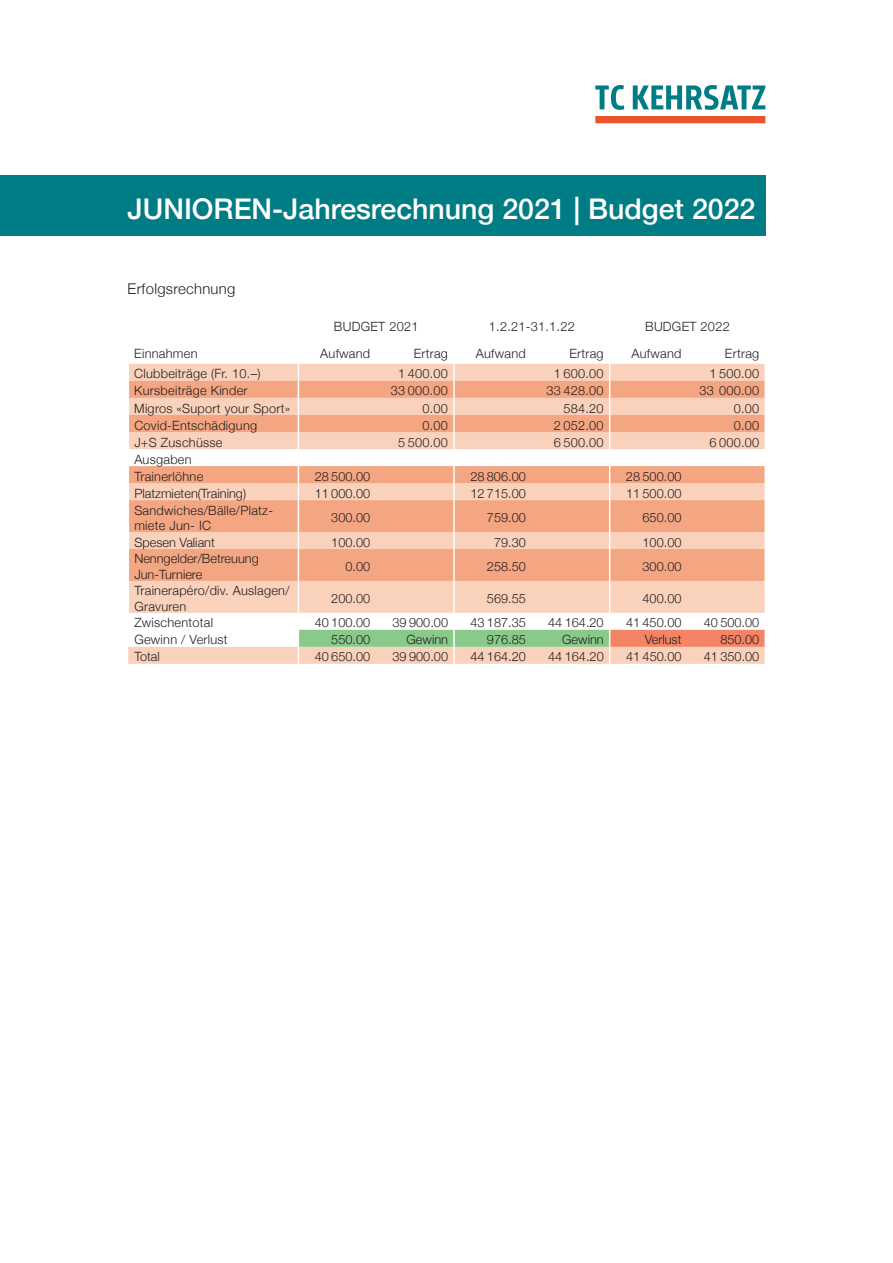
<style>
.page{position:relative;width:893px;height:1263px;background:#fff}
.page>*{position:absolute;margin:0;border:0;box-sizing:border-box;transform-origin:0 0}
.t1{font:500 28.5px "Helvetica Neue";color:#fff}
.t2{font:300 14.85px "Helvetica Neue";letter-spacing:.02em;color:#231f20}
.t3{font:300 12.75px/15.3px "Helvetica Neue";letter-spacing:.02em;color:#231f20}
.t4{font:300 12.75px/15.3px "Helvetica Neue";color:#231f20}
</style>
<div class="page">
<svg style="left:128px;top:364px;width:637px;height:300px;background:#fad7c4"></svg>
<svg style="left:128px;top:381px;width:637px;height:200px;background:#f6bca0"></svg>
<svg style="left:298px;top:613px;width:467px;height:51px"></svg>
<svg style="left:128px;top:364px;width:1px;height:85px"></svg>
<svg style="left:128px;top:466px;width:1px;height:34px"></svg>
<hr style="left:128px;top:500px;width:1px;height:32px;background:#fff">
<svg style="left:128px;top:532px;width:1px;height:17px"></svg>
<hr style="left:128px;top:549px;width:1px;height:32px;background:#fff">
<hr style="left:128px;top:581px;width:1px;height:32px;background:#fff">
<svg style="left:298px;top:364px;width:1px;height:136px"></svg>
<svg style="left:453px;top:364px;width:2px;height:136px"></svg>
<svg style="left:609px;top:364px;width:1px;height:136px"></svg>
<hr style="left:298px;top:500px;width:1px;height:32px;background:#fff">
<hr style="left:453px;top:500px;width:2px;height:32px;background:#fff">
<hr style="left:609px;top:500px;width:1px;height:32px;background:#fff">
<svg style="left:298px;top:532px;width:1px;height:17px"></svg>
<svg style="left:453px;top:532px;width:2px;height:17px"></svg>
<svg style="left:609px;top:532px;width:1px;height:17px"></svg>
<hr style="left:298px;top:549px;width:1px;height:32px;background:#fff">
<hr style="left:453px;top:549px;width:2px;height:32px;background:#fff">
<hr style="left:609px;top:549px;width:1px;height:32px;background:#fff">
<hr style="left:298px;top:581px;width:1px;height:32px;background:#fff">
<hr style="left:453px;top:581px;width:2px;height:32px;background:#fff">
<hr style="left:609px;top:581px;width:1px;height:32px;background:#fff">
<div style="left:0;top:175px;width:765px;height:60px;background:#007d84"></div>
<svg style="left:595px;top:85px;width:29px;height:25px"></svg>
<svg style="left:633px;top:85px;width:132px;height:25px"></svg>
<svg style="left:595px;top:116px;width:170px;height:7px"></svg>
<h1 class="t1" style="left:128px;top:186px;width:629px">JUNIOREN-Jahresrechnung 2021 | Budget 2022</h1>
<p class="t2" style="left:128px;top:277px;width:109px">Erfolgsrechnung</p>
<p class="t3" style="left:334px;top:318px;width:86px">BUDGET 2021</p>
<p class="t3" style="left:489px;top:318px;width:88px">1.2.21-31.1.22</p>
<p class="t3" style="left:645px;top:318px;width:86px">BUDGET 2022</p>
<p class="t3" style="left:134px;top:345px;width:65px">Einnahmen</p>
<p class="t3" style="left:320px;top:345px;width:51px">Aufwand</p>
<p class="t3" style="left:414px;top:345px;width:36px">Ertrag</p>
<p class="t3" style="left:476px;top:345px;width:51px">Aufwand</p>
<p class="t3" style="left:569px;top:345px;width:36px">Ertrag</p>
<p class="t3" style="left:631px;top:345px;width:51px">Aufwand</p>
<p class="t3" style="left:725px;top:345px;width:36px">Ertrag</p>
<p class="t3" style="left:134px;top:365px;width:128px">Clubbeiträge (Fr. 10.–)</p>
<p class="t3" style="left:398px;top:365px;width:51px">1 400.00</p>
<p class="t3" style="left:554px;top:365px;width:51px">1 600.00</p>
<p class="t3" style="left:709px;top:365px;width:51px">1 500.00</p>
<p class="t3" style="left:134px;top:382px;width:115px">Kursbeiträge Kinder</p>
<p class="t3" style="left:391px;top:382px;width:59px">33 000.00</p>
<p class="t3" style="left:546px;top:382px;width:59px">33 428.00</p>
<p class="t3" style="left:700px;top:382px;width:61px">33 000.00</p>
<p class="t3" style="left:134px;top:399px;width:157px">Migros «Suport your Sport»</p>
<p class="t3" style="left:422px;top:399px;width:27px">0.00</p>
<p class="t3" style="left:563px;top:399px;width:42px">584.20</p>
<p class="t3" style="left:734px;top:399px;width:27px">0.00</p>
<p class="t3" style="left:134px;top:416px;width:124px">Covid-Entschädigung</p>
<p class="t3" style="left:422px;top:416px;width:27px">0.00</p>
<p class="t3" style="left:554px;top:416px;width:51px">2 052.00</p>
<p class="t3" style="left:734px;top:416px;width:27px">0.00</p>
<p class="t3" style="left:134px;top:434px;width:90px">J+S Zuschüsse</p>
<p class="t3" style="left:398px;top:434px;width:51px">5 500.00</p>
<p class="t3" style="left:554px;top:434px;width:51px">6 500.00</p>
<p class="t3" style="left:709px;top:434px;width:51px">6 000.00</p>
<p class="t3" style="left:134px;top:450px;width:70px;line-height:17px">Ausgaben<br>Trainerlöhne</p>
<p class="t3" style="left:315px;top:468px;width:57px">28 500.00</p>
<p class="t3" style="left:470px;top:468px;width:57px">28 806.00</p>
<p class="t3" style="left:626px;top:468px;width:57px">28 500.00</p>
<p class="t4" style="left:134px;top:485px;width:113px">Platzmieten(Training)</p>
<p class="t3" style="left:315px;top:485px;width:57px">11 000.00</p>
<p class="t3" style="left:470px;top:485px;width:57px">12 715.00</p>
<p class="t3" style="left:626px;top:485px;width:57px">11 500.00</p>
<p class="t3" style="left:134px;top:501px;width:140px">Sandwiches/Bälle/Platz&shy;miete Jun- IC</p>
<p class="t3" style="left:331px;top:509px;width:40px">300.00</p>
<p class="t3" style="left:487px;top:509px;width:40px">759.00</p>
<p class="t3" style="left:643px;top:509px;width:40px">650.00</p>
<p class="t4" style="left:134px;top:533px;width:82px">Spesen Valiant</p>
<p class="t3" style="left:331px;top:533px;width:40px">100.00</p>
<p class="t3" style="left:494px;top:533px;width:33px">79.30</p>
<p class="t3" style="left:643px;top:533px;width:40px">100.00</p>
<p class="t4" style="left:134px;top:550px;width:126px">Nenngelder/Betreuung<br>Jun-Turniere</p>
<p class="t3" style="left:345px;top:558px;width:26px">0.00</p>
<p class="t3" style="left:487px;top:558px;width:40px">258.50</p>
<p class="t3" style="left:643px;top:558px;width:40px">300.00</p>
<p class="t3" style="left:134px;top:582px;width:157px">Trainerapéro/div. Auslagen/<br>Gravuren</p>
<p class="t3" style="left:331px;top:590px;width:40px">200.00</p>
<p class="t3" style="left:487px;top:590px;width:40px">569.55</p>
<p class="t3" style="left:643px;top:590px;width:40px">400.00</p>
<p class="t3" style="left:134px;top:614px;width:80px">Zwischentotal</p>
<p class="t3" style="left:315px;top:614px;width:57px">40 100.00</p>
<p class="t3" style="left:393px;top:614px;width:57px">39 900.00</p>
<p class="t3" style="left:470px;top:614px;width:57px">43 187.35</p>
<p class="t3" style="left:548px;top:614px;width:57px">44 164.20</p>
<p class="t3" style="left:626px;top:614px;width:57px">41 450.00</p>
<p class="t3" style="left:704px;top:614px;width:57px">40 500.00</p>
<p class="t3" style="left:134px;top:631px;width:95px">Gewinn / Verlust</p>
<p class="t3" style="left:331px;top:631px;width:40px">550.00</p>
<p class="t3" style="left:406px;top:631px;width:43px">Gewinn</p>
<p class="t3" style="left:487px;top:631px;width:40px">976.85</p>
<p class="t3" style="left:562px;top:631px;width:43px">Gewinn</p>
<p class="t4" style="left:645px;top:631px;width:38px">Verlust</p>
<p class="t3" style="left:720px;top:631px;width:40px">850.00</p>
<p class="t3" style="left:134px;top:648px;width:27px">Total</p>
<p class="t3" style="left:315px;top:648px;width:57px">40 650.00</p>
<p class="t3" style="left:393px;top:648px;width:57px">39 900.00</p>
<p class="t3" style="left:470px;top:648px;width:57px">44 164.20</p>
<p class="t3" style="left:548px;top:648px;width:57px">44 164.20</p>
<p class="t3" style="left:626px;top:648px;width:57px">41 450.00</p>
<p class="t3" style="left:704px;top:648px;width:57px">41 350.00</p>
</div>
